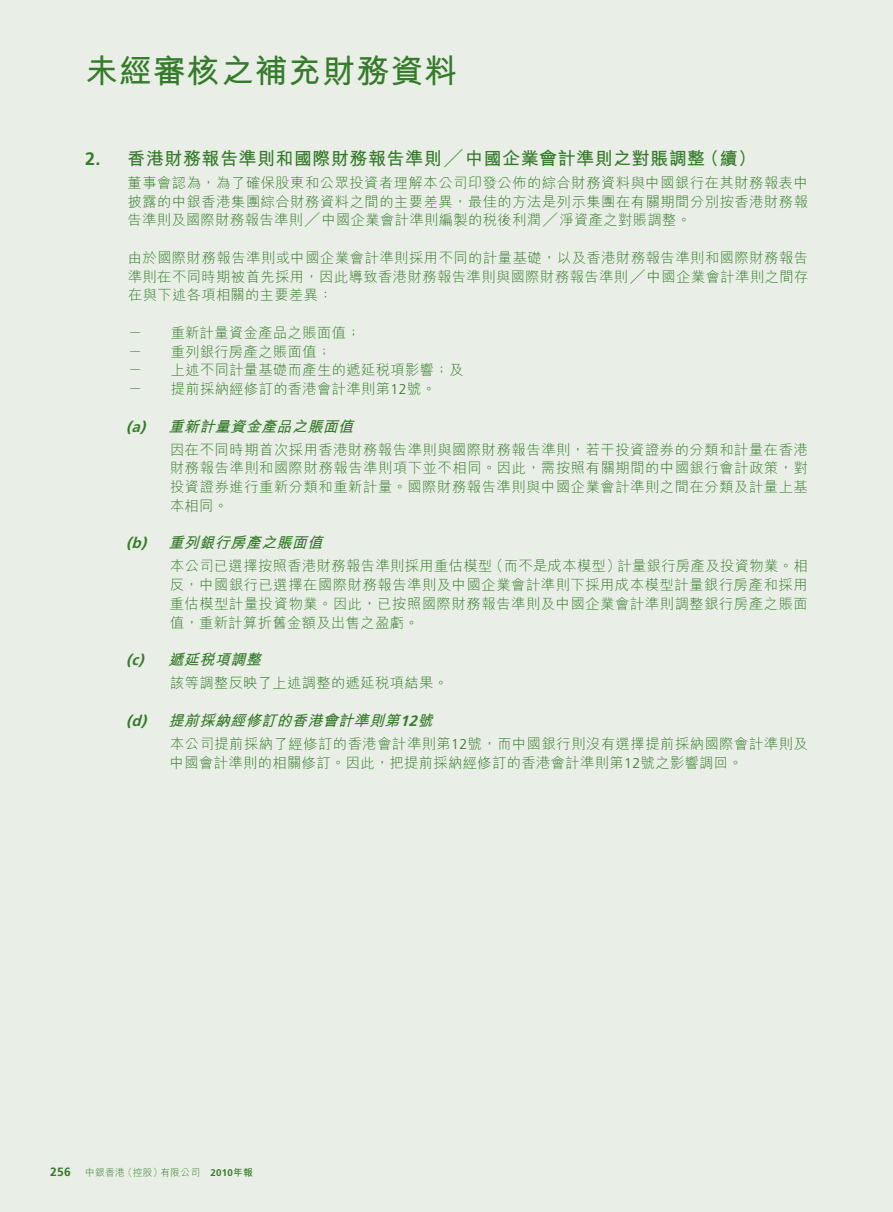
<style>
.page{position:relative;width:893px;height:1212px;background:#e9efe6}
.page>*{position:absolute;margin:0;border:0;box-sizing:border-box;transform-origin:0 0}
.t1{font:700 33px "M Hei HK";letter-spacing:.03em;color:#357b2b}
.t2{font:700 18px "M Hei HK";letter-spacing:.03em;color:#357b2b}
.t3{font:italic 700 15px "M Hei HK";color:#357b2b}
.t4{font:300 14.25px/18.8px "M Hei HK";letter-spacing:.03em;color:#357b2b;text-align:justify}
.t5{font:300 9.75px "M Hei HK";letter-spacing:.03em;color:#357b2b}
.s1{font-family:"Frutiger LT Std"}
.s2{font-family:"Frutiger LT Std";font-weight:700;font-size:12px}
.s3{font-family:"Frutiger LT Std";font-weight:700}
.s4{font-weight:700}
</style>
<div class="page">
<h1 class="t1" style="left:85px;top:47px;width:374px">未經審核之補充財務資料</h1>
<p class="t2" style="left:85px;top:145px;width:673px"><span class="s1">2.</span> 香港財務報告準則和國際財務報告準則╱中國企業會計準則之對賬調整（續）</p>
<p class="t4" style="left:128px;top:173px;width:682px">董事會認為，為了確保股東和公眾投資者理解本公司印發公佈的綜合財務資料與中國銀行在其財務報表中披露的中銀香港集團綜合財務資料之間的主要差異，最佳的方法是列示集團在有關期間分別按香港財務報告準則及國際財務報告準則╱中國企業會計準則編製的稅後利潤╱淨資產之對賬調整。</p>
<p class="t4" style="left:128px;top:248px;width:682px">由於國際財務報告準則或中國企業會計準則採用不同的計量基礎，以及香港財務報告準則和國際財務報告準則在不同時期被首先採用，因此導致香港財務報告準則與國際財務報告準則╱中國企業會計準則之間存在與下述各項相關的主要差異：</p>
<p class="t4" style="left:128px;top:323px;width:16px">－</p>
<p class="t4" style="left:171px;top:323px;width:192px">重新計量資金產品之賬面值；</p>
<p class="t4" style="left:128px;top:342px;width:16px">－</p>
<p class="t4" style="left:171px;top:342px;width:162px">重列銀行房產之賬面值；</p>
<p class="t4" style="left:128px;top:360px;width:16px">－</p>
<p class="t4" style="left:171px;top:360px;width:294px">上述不同計量基礎而產生的遞延稅項影響；及</p>
<p class="t4" style="left:128px;top:379px;width:16px">－</p>
<p class="t4" style="left:171px;top:379px;width:267px">提前採納經修訂的香港會計準則第<span class="s1">12</span>號。</p>
<p class="t3" style="left:126px;top:415px;width:234px"><span class="s1">(a)</span> 重新計量資金產品之賬面值</p>
<p class="t4" style="left:170px;top:440px;width:639px">因在不同時期首次採用香港財務報告準則與國際財務報告準則，若干投資證券的分類和計量在香港財務報告準則和國際財務報告準則項下並不相同。因此，需按照有關期間的中國銀行會計政策，對投資證券進行重新分類和重新計量。國際財務報告準則與中國企業會計準則之間在分類及計量上基本相同。</p>
<p class="t3" style="left:126px;top:532px;width:203px"><span class="s1">(b)</span> 重列銀行房產之賬面值</p>
<p class="t4" style="left:170px;top:556px;width:640px">本公司已選擇按照香港財務報告準則採用重估模型（而不是成本模型）計量銀行房產及投資物業。相反，中國銀行已選擇在國際財務報告準則及中國企業會計準則下採用成本模型計量銀行房產和採用重估模型計量投資物業。因此，已按照國際財務報告準則及中國企業會計準則調整銀行房產之賬面值，重新計算折舊金額及出售之盈虧。</p>
<p class="t3" style="left:126px;top:649px;width:141px"><span class="s1">(c)</span> 遞延稅項調整</p>
<p class="t4" style="left:170px;top:673px;width:279px">該等調整反映了上述調整的遞延稅項結果。</p>
<p class="t3" style="left:126px;top:709px;width:313px"><span class="s1">(d)</span> 提前採納經修訂的香港會計準則第<span class="s1">12</span>號</p>
<p class="t4" style="left:170px;top:734px;width:639px">本公司提前採納了經修訂的香港會計準則第<span class="s1">12</span>號，而中國銀行則沒有選擇提前採納國際會計準則及中國會計準則的相關修訂。因此，把提前採納經修訂的香港會計準則第<span class="s1">12</span>號之影響調回。</p>
<p class="t5" style="left:50px;top:1166px;width:204px"><span class="s2">256</span> 中銀香港（控股）有限公司 <span class="s3">2010</span><span class="s4">年報</span></p>
</div>
